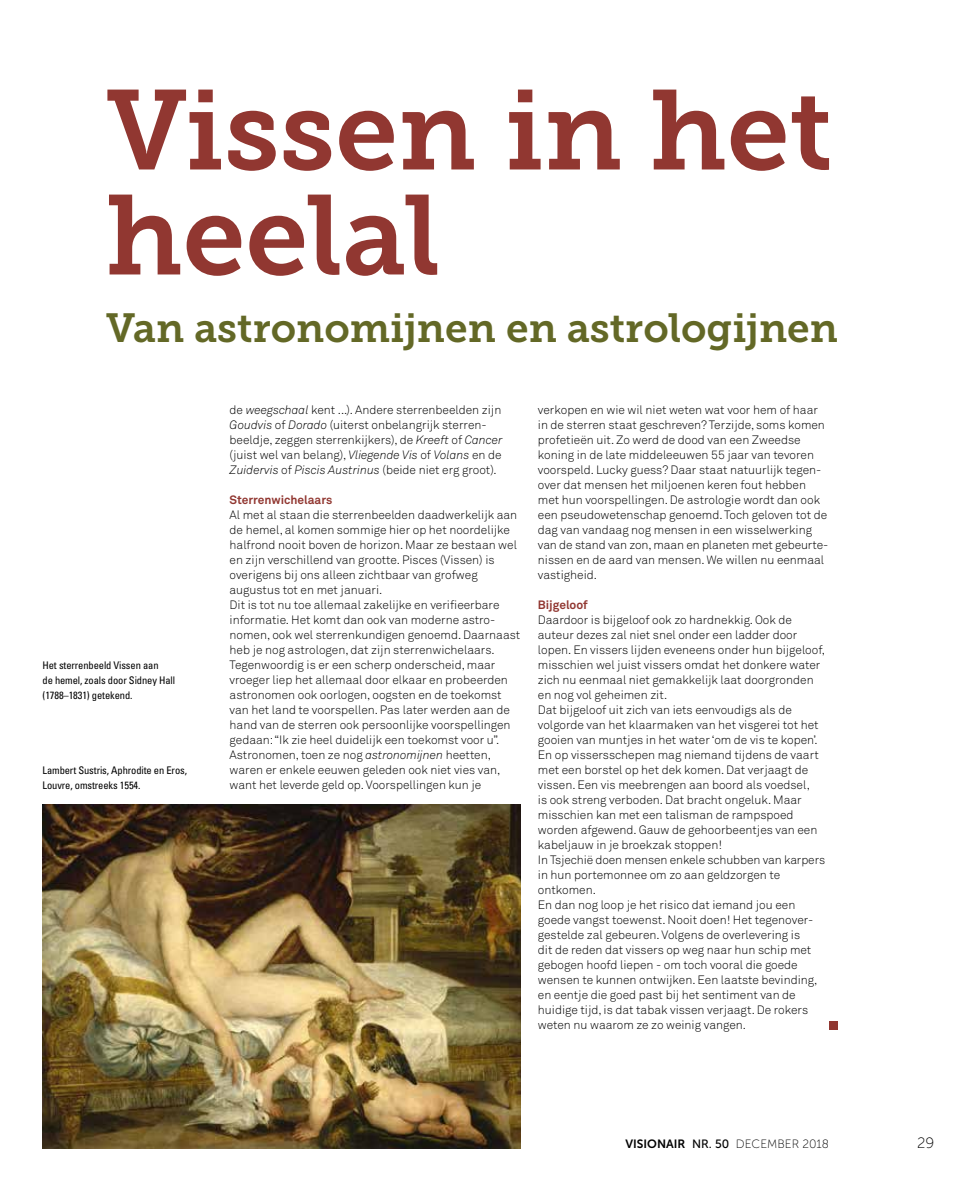
<style>
.page{position:relative;width:978px;height:1191px;background:#fff}
.page>*{position:absolute;margin:0;border:0;box-sizing:border-box;transform-origin:0 0}
.t1{font:112.5px/105px "Museo Slab 700";color:#913731}
.t2{font:40.5px "Museo Slab 700";color:#636826}
.t3{font:15px "Museo Sans 100";color:#000}
.t4{font:300 12px/15px "Akkurat";color:#000}
.t5{font:12px "Museo Sans 100";color:#000}
.t6{font:700 12px "Akkurat";color:#913731}
.t7{font:condensed 10.5px/15px "Univers";letter-spacing:-.01em;color:#000}
.s1{font-style:italic}
.s2{font-family:"Museo Sans 700"}
.s3{font-family:"Museo Sans 500"}
</style>
<div class="page">
<img style="left:43px;top:804px;width:478px;height:344px">
<div style="left:829px;top:1020px;width:9px;height:9px;background:#913731"></div>
<h1 class="t1" style="left:106px;top:79px;width:728px">Vissen in het heelal</h1>
<h2 class="t2" style="left:106px;top:305px;width:733px">Van astronomijnen en astrologijnen</h2>
<p class="t7" style="left:43px;top:658px;width:134px">Het sterrenbeeld Vissen aan<br>de hemel, zoals door Sidney Hall (1788–1831) getekend.</p>
<p class="t7" style="left:43px;top:763px;width:146px">Lambert Sustris, Aphrodite en Eros,<br>Louvre, omstreeks 1554.</p>
<p class="t4" style="left:230px;top:403px;width:275px">de <span class="s1">weegschaal</span> kent ...). Andere sterrenbeelden zijn <span class="s1">Goudvis</span> of <span class="s1">Dorado</span> (uiterst onbelangrijk sterren&shy;beeldje, zeggen sterrenkijkers), de <span class="s1">Kreeft</span> of <span class="s1">Cancer </span>(juist wel van belang), <span class="s1">Vliegende Vis</span> of <span class="s1">Volans</span> en de <span class="s1">Zuidervis</span> of <span class="s1">Piscis Austrinus</span> (beide niet erg groot).</p>
<p class="t6" style="left:230px;top:492px;width:104px">Sterrenwichelaars</p>
<p class="t4" style="left:230px;top:508px;width:292px">Al met al staan die sterrenbeelden daadwerkelijk aan de hemel, al komen sommige hier op het noordelijke halfrond nooit boven de horizon. Maar ze bestaan wel en zijn verschillend van grootte. Pisces (Vissen) is overigens bij ons alleen zichtbaar van grofweg augustus tot en met januari.<br>Dit is tot nu toe allemaal zakelijke en verifieerbare informatie. Het komt dan ook van moderne astro&shy;nomen, ook wel sterrenkundigen genoemd. Daarnaast heb je nog astrologen, dat zijn sterrenwichelaars.<br>Tegenwoordig is er een scherp onderscheid, maar vroeger liep het allemaal door elkaar en probeerden astronomen ook oorlogen, oogsten en de toekomst van het land te voorspellen. Pas later werden aan de hand van de sterren ook persoonlijke voorspellingen gedaan: “Ik zie heel duidelijk een toekomst voor u”.<br>Astronomen, toen ze nog <span class="s1">astronomijnen</span> heetten, waren er enkele eeuwen geleden ook niet vies van, want het leverde geld op. Voorspellingen kun je</p>
<p class="t4" style="left:538px;top:403px;width:291px">verkopen en wie wil niet weten wat voor hem of haar in de sterren staat geschreven? Terzijde, soms komen profetieën uit. Zo werd de dood van een Zweedse koning in de late middeleeuwen 55 jaar van tevoren voorspeld. Lucky guess? Daar staat natuurlijk tegen-- over dat mensen het miljoenen keren fout hebben met hun voorspellingen. De astrologie wordt dan ook een pseudowetenschap genoemd. Toch geloven tot de dag van vandaag nog mensen in een wisselwerking van de stand van zon, maan en planeten met gebeurte-- nissen en de aard van mensen. We willen nu eenmaal vastigheid.</p>
<p class="t6" style="left:538px;top:597px;width:51px">Bijgeloof</p>
<p class="t4" style="left:538px;top:613px;width:289px">Daardoor is bijgeloof ook zo hardnekkig. Ook de auteur dezes zal niet snel onder een ladder door lopen. En vissers lijden eveneens onder hun bijgeloof, misschien wel juist vissers omdat het donkere water zich nu eenmaal niet gemakkelijk laat doorgronden en nog vol geheimen zit.<br>Dat bijgeloof uit zich van iets eenvoudigs als de volgorde van het klaarmaken van het visgerei tot het gooien van muntjes in het water ‘om de vis te kopen’.<br>En op vissersschepen mag niemand tijdens de vaart met een borstel op het dek komen. Dat verjaagt de vissen. Een vis meebrengen aan boord als voedsel,<br>is ook streng verboden. Dat bracht ongeluk. Maar misschien kan met een talisman de rampspoed worden afgewend. Gauw de gehoorbeentjes van een kabeljauw in je broekzak stoppen!<br>In Tsjechië doen mensen enkele schubben van karpers in hun portemonnee om zo aan geldzorgen te ontkomen.<br>En dan nog loop je het risico dat iemand jou een goede vangst toewenst. Nooit doen! Het tegenover&shy;gestelde zal gebeuren. Volgens de overlevering is<br>dit de reden dat vissers op weg naar hun schip met gebogen hoofd liepen - om toch vooral die goede wensen te kunnen ontwijken. Een laatste bevinding, en eentje die goed past bij het sentiment van de huidige tijd, is dat tabak vissen verjaagt. De rokers weten nu waarom ze zo weinig vangen.</p>
<p class="t5" style="left:625px;top:1138px;width:205px"><span class="s2">VISIONAIR</span> <span class="s3">NR. 50</span> DECEMBER 2018</p>
<p class="t3" style="left:917px;top:1135px;width:19px">29</p>
</div>
